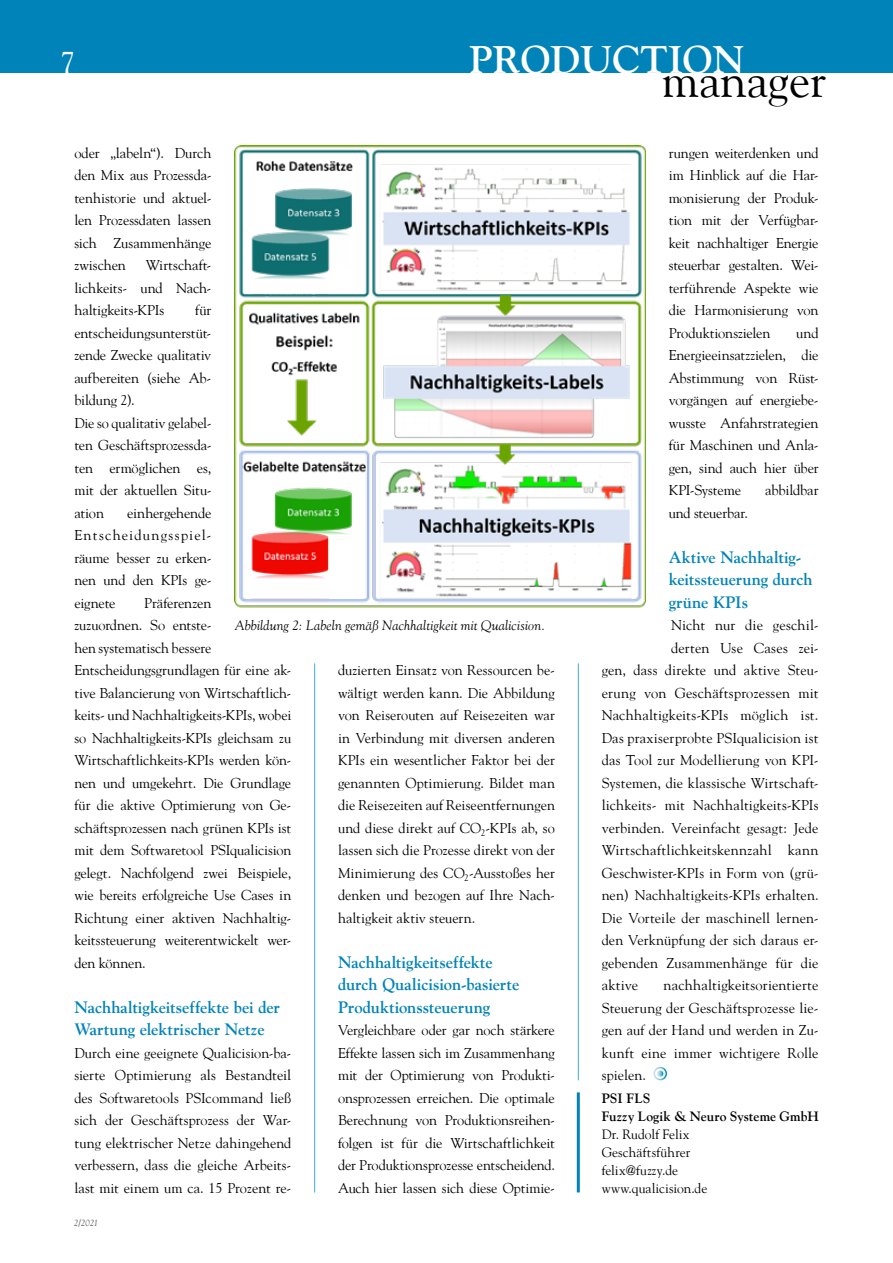
<style>
.page{position:relative;width:893px;height:1263px;background:#fff}
.page>*{position:absolute;margin:0;border:0;box-sizing:border-box;transform-origin:0 0}
.t1{font:47.7px "Goudy";color:#000}
.t2{font:700 38.4px "Goudy";color:#fff}
.t3{font:30px "Goudy";color:#fff}
.t4{font:700 16.5px/22.5px "Goudy";letter-spacing:-.005em;color:#0083b8}
.t5{font:14.25px/22.5px "Goudy";color:#000;text-align:justify}
.t6{font:14.25px "Goudy";letter-spacing:.02em;color:#000}
.t7{font:13.5px/18px "Goudy";letter-spacing:.005em;color:#000}
.t8{font:italic 13.5px "Goudy";letter-spacing:.015em;color:#000}
.t9{font:700 13.5px/18px "Goudy";letter-spacing:.005em;color:#000}
.t10{font:italic 9px "Goudy";color:#565655}
</style>
<div class="page">
<div style="left:0;top:0;width:893px;height:72px;background:#0083b8"></div>
<hr style="left:578px;top:663px;width:1px;height:417px;background:#40aad3">
<hr style="left:314px;top:663px;width:1px;height:529px;background:#40aad3">
<hr style="left:577px;top:1092px;width:3px;height:100px;background:#0083b8">
<img style="left:235px;top:145px;width:410px;height:463px">
<div style="left:653px;top:1067px;width:14px;height:13px;border:2px solid #fff;border-radius:50%"></div>
<svg style="left:657px;top:1070px;width:6px;height:7px"></svg>
<h3 class="t3" style="left:60px;top:44px;width:16px">7</h3>
<h2 class="t2" style="left:469px;top:37px;width:277px">PRODUCTION</h2>
<h1 class="t1" style="left:662px;top:51px;width:166px">manager</h1>
<p class="t5" style="left:74px;top:141px;width:139px">oder „labeln“). Durch den Mix aus Prozessda&shy;tenhistorie und aktuel&shy;len Prozessdaten lassen sich Zusammenhänge zwischen</p>
<p class="t5" style="left:74px;top:254px;width:138px;text-indent:71px">Wirtschaft&shy;lichkeits- und Nach&shy;haltigkeits-KPIs</p>
<p class="t5" style="left:74px;top:299px;width:139px;text-align:left;text-indent:121px">für entscheidungsunterstüt&shy;zende Zwecke qualitativ aufbereiten (siehe Ab&shy;bildung 2).<br>Die so qualitativ gelabel&shy;ten Geschäftsprozessda&shy;ten ermöglichen es, mit der aktuellen Situ&shy;ation</p>
<p class="t5" style="left:74px;top:501px;width:139px;text-indent:53px">einhergehende Entscheidungsspiel&shy;räume besser zu erken&shy;nen und den KPIs ge&shy;eignete</p>
<p class="t5" style="left:74px;top:591px;width:218px;text-align:left;text-indent:70px">Präferenzen<br>zuzuordnen. So entste-<br>hen systematisch bessere Entscheidungsgrundlagen für eine ak&shy;tive Balancierung von Wirtschaftlich&shy;keits- und Nachhaltigkeits-KPIs, wobei so Nachhaltigkeits-KPIs gleichsam zu Wirtschaftlichkeits-KPIs werden kön&shy;nen und umgekehrt. Die Grundlage für die aktive Optimierung von Ge&shy;schäftsprozessen nach grünen KPIs ist mit dem Softwaretool PSIqualicision gelegt. Nachfolgend zwei Beispiele, wie bereits erfolgreiche Use Cases in Richtung einer aktiven Nachhaltig&shy;keitssteuerung weiterentwickelt wer&shy;den können.</p>
<p class="t4" style="left:74px;top:996px;width:207px">Nachhaltigkeitseffekte bei der<br>Wartung elektrischer Netze</p>
<p class="t5" style="left:74px;top:1041px;width:218px">Durch eine geeignete Qualicision-ba&shy;sierte Optimierung als Bestandteil des Softwaretools PSIcommand ließ sich der Geschäftsprozess der War&shy;tung elektrischer Netze dahingehend verbessern, dass die gleiche Arbeits&shy;last mit einem um ca. 15 Prozent re-</p>
<p class="t8" style="left:235px;top:617px;width:312px">Abbildung 2: Labeln gemäß Nachhaltigkeit mit Qualicision.</p>
<p class="t5" style="left:338px;top:659px;width:218px">duzierten Einsatz von Ressourcen be&shy;wältigt werden kann. Die Abbildung von Reiserouten auf Reisezeiten war in Verbindung mit diversen anderen KPIs ein wesentlicher Faktor bei der genannten Optimierung. Bildet man die Reisezeiten auf Reiseentfernungen und diese direkt auf CO<sub>2</sub>-KPIs ab, so lassen sich die Prozesse direkt von der Minimierung des CO<sub>2</sub>-Ausstoßes her denken und bezogen auf Ihre Nach&shy;haltigkeit aktiv steuern.</p>
<p class="t4" style="left:338px;top:951px;width:183px">Nachhaltigkeitseffekte durch Qualicision-basierte<br>Produktionssteuerung</p>
<p class="t5" style="left:338px;top:1019px;width:218px">Vergleichbare oder gar noch stärkere Effekte lassen sich im Zusammenhang mit der Optimierung von Produkti&shy;onsprozessen erreichen. Die optimale Berechnung von Produktionsreihen&shy;folgen ist für die Wirtschaftlichkeit der Produktionsprozesse entscheidend.<br>Auch hier lassen sich diese Optimie-</p>
<p class="t10" style="left:74px;top:1218px;width:26px">2/2021</p>
<p class="t5" style="left:669px;top:141px;width:151px">rungen weiterdenken und im Hinblick auf die Har&shy;monisierung der Produk&shy;tion mit der Verfügbar&shy;keit nachhaltiger Energie steuerbar gestalten. Wei&shy;terführende Aspekte wie die Harmonisierung von Produktionszielen</p>
<p class="t5" style="left:669px;top:321px;width:151px;text-indent:128px">und Energieeinsatzzielen, die Abstimmung von Rüst&shy;vorgängen auf energiebe&shy;wusste Anfahrstrategien für Maschinen und Anla&shy;gen, sind auch hier über KPI-Systeme</p>
<p class="t5" style="left:765px;top:479px;width:55px">abbildbar</p>
<p class="t5" style="left:669px;top:501px;width:81px">und steuerbar.</p>
<p class="t4" style="left:669px;top:546px;width:145px">Aktive Nachhaltig&shy;keitssteuerung durch grüne KPIs</p>
<p class="t5" style="left:671px;top:614px;width:149px">Nicht nur die geschil-</p>
<p class="t5" style="left:671px;top:636px;width:149px">derten Use Cases zei-</p>
<p class="t5" style="left:602px;top:659px;width:218px">gen, dass direkte und aktive Steu-</p>
<p class="t6" style="left:602px;top:684px;width:218px">erung von Geschäftsprozessen mit</p>
<p class="t5" style="left:602px;top:704px;width:218px">Nachhaltigkeits-KPIs möglich ist.</p>
<p class="t5" style="left:602px;top:726px;width:218px">Das praxiserprobte PSIqualicision ist</p>
<p class="t5" style="left:602px;top:749px;width:218px">das Tool zur Modellierung von KPI-</p>
<p class="t5" style="left:602px;top:771px;width:218px">Systemen, die klassische Wirtschaft-</p>
<p class="t5" style="left:602px;top:794px;width:218px">lichkeits- mit Nachhaltigkeits-KPIs</p>
<p class="t5" style="left:602px;top:816px;width:218px">verbinden. Vereinfacht gesagt: Jede</p>
<p class="t6" style="left:602px;top:841px;width:218px">Wirtschaftlichkeitskennzahl kann</p>
<p class="t5" style="left:602px;top:861px;width:218px">Geschwister-KPIs in Form von (grü-</p>
<p class="t5" style="left:602px;top:884px;width:218px">nen) Nachhaltigkeits-KPIs erhalten.</p>
<p class="t5" style="left:602px;top:906px;width:218px">Die Vorteile der maschinell lernen-</p>
<p class="t5" style="left:602px;top:929px;width:218px">den Verknüpfung der sich daraus er-</p>
<p class="t5" style="left:602px;top:951px;width:218px">gebenden Zusammenhänge für die</p>
<p class="t5" style="left:602px;top:974px;width:38px">aktive</p>
<p class="t5" style="left:602px;top:974px;width:218px;text-indent:62px">nachhaltigkeitsorientierte Steuerung der Geschäftsprozesse lie&shy;gen auf der Hand und werden in Zu&shy;kunft eine immer wichtigere Rolle spielen.</p>
<p class="t9" style="left:602px;top:1089px;width:218px">PSI FLS<br>Fuzzy Logik &amp; Neuro Systeme GmbH</p>
<p class="t7" style="left:602px;top:1125px;width:107px">Dr. Rudolf Felix<br>Geschäftsführer felix@fuzzy.de www.qualicision.de</p>
</div>
